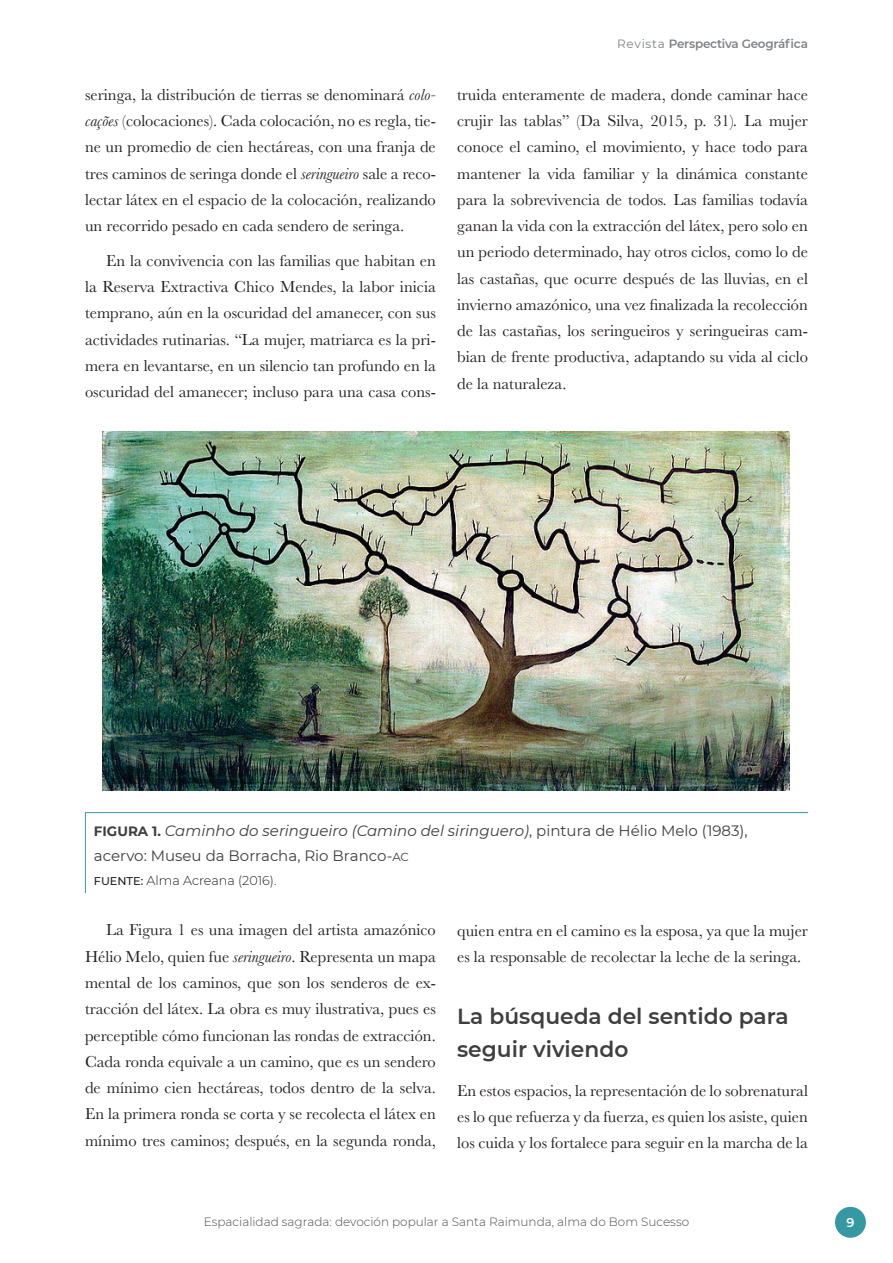
<style>
.page{position:relative;width:893px;height:1263px;background:#fff}
.page>*{position:absolute;margin:0;border:0;box-sizing:border-box;transform-origin:0 0}
.t1{font:600 21.75px/32.7px "Montserrat";color:#3e3e3f}
.t2{font:16.5px/26.2px "Baskerville";color:#231f20;text-align:justify}
.t3{font:15px/25.5px "Montserrat";color:#3e3e3f}
.t4{font:300 12.75px "Montserrat";color:#231f20}
.t5{font:600 12.75px "Montserrat";color:#fff}
.t6{font:300 12px "Montserrat";color:#4b4c4d}
.t7{font:600 12px "Montserrat";letter-spacing:-.02em;color:#808285}
.s1{font-style:italic}
.s2{font-weight:400}
.s3{font-weight:700;font-size:13.5px}
.s4{font-size:11.7px}
.s5{font-weight:500;font-size:11.25px}
</style>
<div class="page">
<div style="left:835px;top:1207px;width:31px;height:31px;background:#3698a3;border-radius:50%"></div>
<hr style="left:85px;top:812px;width:723px;height:1px;background:#3698a3">
<hr style="left:85px;top:813px;width:1px;height:80px;background:#3698a3">
<img style="left:103px;top:432px;width:686px;height:359px">
<p class="t2" style="left:85px;top:82px;width:352px">seringa, la distribución de tierras se denominará <span class="s1">colo&shy;cações</span> (colocaciones). Cada colocación, no es regla, tie&shy;ne un promedio de cien hectáreas, con una franja de tres caminos de seringa donde el <span class="s1">seringueiro</span> sale a reco&shy;lectar látex en el espacio de la colocación, realizando un recorrido pesado en cada sendero de seringa.</p>
<p class="t2" style="left:85px;top:248px;width:352px;text-indent:21px">En la convivencia con las familias que habitan en la Reserva Extractiva Chico Mendes, la labor inicia temprano, aún en la oscuridad del amanecer, con sus actividades rutinarias. “La mujer, matriarca es la pri&shy;mera en levantarse, en un silencio tan profundo en la oscuridad del amanecer; incluso para una casa cons-</p>
<p class="t7" style="left:617px;top:36px;width:192px"><span class="s2">Revista</span> Perspectiva Geográfica</p>
<p class="t2" style="left:457px;top:82px;width:352px">truida enteramente de madera, donde caminar hace crujir las tablas” (Da Silva, 2015, p. 31)<span class="s1">.</span> La mujer conoce el camino, el movimiento, y hace todo para mantener la vida familiar y la dinámica constante para la sobrevivencia de todos<span class="s1">.</span> Las familias todavía ganan la vida con la extracción del látex, pero solo en un periodo determinado, hay otros ciclos, como lo de las castañas, que ocurre después de las lluvias, en el invierno amazónico, una vez finalizada la recolección de las castañas, los seringueiros y seringueiras cam&shy;bian de frente productiva, adaptando su vida al ciclo de la naturaleza.</p>
<p class="t3" style="left:94px;top:817px;width:655px"><span class="s3">FIGURA 1.</span> <span class="s1">Caminho do seringueiro (Camino del siringuero)</span>, pintura de Hélio Melo (1983), acervo: Museu da Borracha, Rio Branco-<span class="s4">AC</span></p>
<p class="t4" style="left:94px;top:871px;width:184px"><span class="s5">FUENTE:</span> Alma Acreana (2016).</p>
<p class="t2" style="left:85px;top:917px;width:352px;text-indent:21px">La Figura 1 es una imagen del artista amazónico Hélio Melo, quien fue <span class="s1">seringueiro</span>. Representa un mapa mental de los caminos, que son los senderos de ex&shy;tracción del látex. La obra es muy ilustrativa, pues es perceptible cómo funcionan las rondas de extracción.<br>Cada ronda equivale a un camino, que es un sendero de mínimo cien hectáreas, todos dentro de la selva.<br>En la primera ronda se corta y se recolecta el látex en mínimo tres caminos; después, en la segunda ronda,</p>
<p class="t2" style="left:457px;top:917px;width:352px">quien entra en el camino es la esposa, ya que la mujer es la responsable de recolectar la leche de la seringa.</p>
<h1 class="t1" style="left:457px;top:999px;width:333px">La búsqueda del sentido para seguir viviendo</h1>
<p class="t2" style="left:457px;top:1077px;width:352px">En estos espacios, la representación de lo sobrenatural es lo que refuerza y da fuerza, es quien los asiste, quien los cuida y los fortalece para seguir en la marcha de la</p>
<p class="t6" style="left:204px;top:1214px;width:487px">Espacialidad sagrada: devoción popular a Santa Raimunda, alma do Bom Sucesso</p>
<p class="t5" style="left:846px;top:1213px;width:9px">9</p>
</div>
